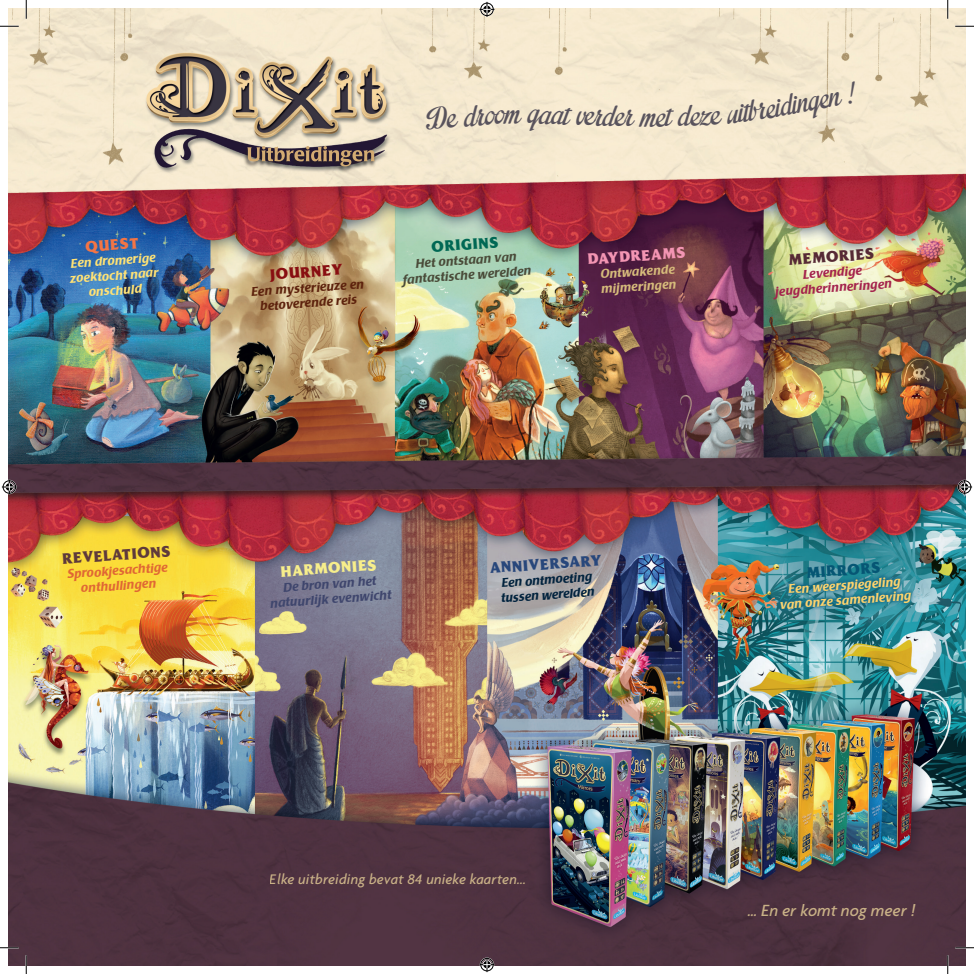
<style>
.page{position:relative;width:974px;height:974px;background:#fff}
.page>*{position:absolute;margin:0;border:0;box-sizing:border-box;transform-origin:0 0}
.t1{font:41.25px "Impregnable Personal Use Only";color:#4e4955}
.t2{font:italic 500 17.5px "Agenda";color:#ffe9a6}
.t3{font:italic 500 15px "Agenda";letter-spacing:.01em;color:#ffe9a6}
.t4{font:15px "Triplett CG Black";color:#5f3a3b}
.t5{font:15px "Triplett CG Black";color:#28477b}
.t6{font:15px "Triplett CG Black";color:#f395b3}
.t7{font:15px "Triplett CG Black";color:#f7ee8b}
.t8{font:15px "Triplett CG Black";color:#562a35}
.t9{font:15px "Triplett CG Black";color:#880e11}
.t10{font:15px "Triplett CG Black";color:#006854}
.t11{font:15px "Triplett CG Black";color:#065674}
.t12{font:15px "Triplett CG Black";color:#f37545}
.t13{font:italic 500 12.5px/15px "Poppl Laudatio";color:#fed36c;text-align:center}
.t14{font:italic 500 12.5px/15px "Poppl Laudatio";color:#4a4b39;text-align:center}
.t15{font:italic 500 12.5px/15px "Poppl Laudatio";color:#ffe275;text-align:center}
.t16{font:italic 500 12.5px/15px "Poppl Laudatio";color:#5d220d;text-align:center}
.t17{font:italic 500 12.5px/15px "Poppl Laudatio";color:#3f466d;text-align:center}
.t18{font:italic 500 12.5px/15px "Poppl Laudatio";color:#e06734;text-align:center}
.t19{font:italic 500 12.5px/15px "Poppl Laudatio";color:#a4234d;text-align:center}
.t20{font:italic 500 12.5px/15px "Poppl Laudatio";color:#02233e}
.t21{font:italic 500 12.5px/15px "Poppl Laudatio";color:#d6bb7b}
</style>
<div class="page">
<img style="left:9px;top:9px;width:956px;height:956px">
<svg style="left:774px;top:570px;width:143px;height:47px;background:#358697"></svg>
<div style="left:244px;top:146px;width:133px;height:27px;background:#231f20;opacity:.65"></div>
<svg style="left:247px;top:146px;width:128px;height:20px;background:#735f55"></svg>
<svg style="left:0;top:25px;width:19px;height:2px"></svg>
<svg style="left:955px;top:25px;width:19px;height:2px"></svg>
<svg style="left:0;top:947px;width:19px;height:1px"></svg>
<svg style="left:955px;top:947px;width:19px;height:1px"></svg>
<svg style="left:25px;top:0;width:2px;height:19px"></svg>
<svg style="left:25px;top:955px;width:2px;height:19px"></svg>
<svg style="left:947px;top:0;width:1px;height:19px"></svg>
<svg style="left:947px;top:955px;width:1px;height:19px"></svg>
<svg style="left:479px;top:2px;width:15px;height:15px"></svg>
<svg style="left:479px;top:957px;width:15px;height:15px"></svg>
<svg style="left:2px;top:479px;width:15px;height:15px"></svg>
<svg style="left:957px;top:479px;width:15px;height:15px"></svg>
<div style="left:424px;top:104px;width:172px;height:28px;background:#f6e9cf"></div>
<div style="left:664px;top:96px;width:148px;height:30px;background:#f6e9cf"></div>
<h1 class="t1" style="left:594px;top:97px;width:41px;rotate:1deg">rder</h1>
<h1 class="t1" style="left:641px;top:98px;width:27px">me</h1>
<p class="t12" style="left:85px;top:237px;width:55px;rotate:-4deg">QUEST</p>
<p class="t15" style="left:68px;top:256px;width:90px;rotate:-4deg">Een dromerige zoektocht naar onschuld</p>
<p class="t9" style="left:269px;top:265px;width:74px;rotate:-4deg">JOURNEY</p>
<p class="t16" style="left:251px;top:284px;width:114px;rotate:-4deg">Een mysterieuze en betoverende reis</p>
<p class="t10" style="left:430px;top:237px;width:69px;rotate:-4deg">ORIGINS</p>
<p class="t14" style="left:401px;top:257px;width:130px;rotate:-4deg">Het ontstaan van fantastische werelden</p>
<p class="t6" style="left:587px;top:250px;width:100px;rotate:-4deg">DAYDREAMS</p>
<p class="t21" style="left:599px;top:267px;width:77px;rotate:-4deg">Ontwakende mijmeringen</p>
<h1 class="t1" style="left:777px;top:88px;width:75px;rotate:-10deg">d gen !</h1>
<p class="t8" style="left:788px;top:250px;width:88px;rotate:-4deg">MEMORIES</p>
<p class="t19" style="left:774px;top:269px;width:118px;rotate:-4deg">Levendige jeugdherinneringen</p>
<p class="t4" style="left:61px;top:549px;width:110px;rotate:-4deg">REVELATIONS</p>
<p class="t18" style="left:67px;top:567px;width:102px;rotate:-4deg">Sprookjesachtige onthullingen</p>
<p class="t7" style="left:280px;top:562px;width:98px;rotate:-4deg">HARMONIES</p>
<p class="t17" style="left:269px;top:581px;width:123px;rotate:-4deg">De bron van het natuurlijk evenwicht</p>
<p class="t5" style="left:489px;top:558px;width:114px;rotate:-4deg">ANNIVERSARY</p>
<p class="t20" style="left:500px;top:576px;width:95px;rotate:-4deg">Een ontmoeting tussen werelden</p>
<p class="t11" style="left:806px;top:563px;width:76px;rotate:-4deg">MIRRORS</p>
<p class="t13" style="left:778px;top:582px;width:133px;rotate:-4deg">Een weerspiegeling van onze samenleving</p>
<p class="t3" style="left:270px;top:870px;width:258px">Elke uitbreiding bevat 84 unieke kaarten...</p>
<p class="t2" style="left:748px;top:900px;width:169px">… En er komt nog meer !</p>
</div>
